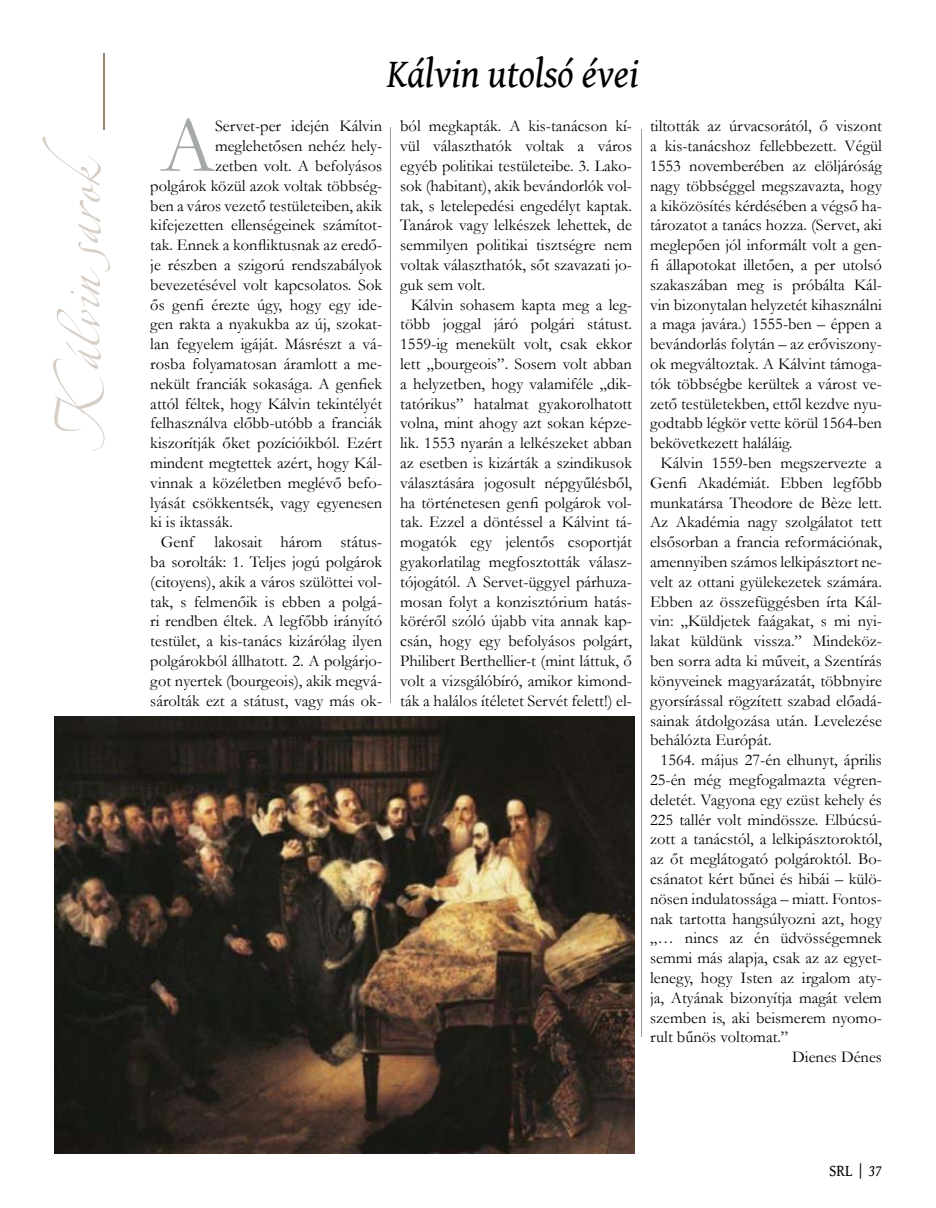
<style>
.page{position:relative;width:936px;height:1208px;background:#fff}
.page>*{position:absolute;margin:0;border:0;box-sizing:border-box;transform-origin:0 0}
.t1{font:81px "Linotype Zapfino Three";color:#d7cfc6}
.t2{font:79.95px "Garamond";color:#a5a9aa}
.t3{font:italic 41.25px "Gentium Book Basic";color:#000;scale:.91 1}
.t4{font:16.5px/19.8px "Garamond";color:#000;text-align:justify}
.t5{font:16.5px "Gentium Book Basic";color:#000;scale:.91 1}
.s1{font-style:italic}
</style>
<div class="page">
<hr style="left:390px;top:127px;width:1px;height:576px;background:#9c9d9f">
<hr style="left:103px;top:54px;width:2px;height:76px;background:#978672">
<img style="left:54px;top:716px;width:581px;height:438px">
<hr style="left:641px;top:129px;width:1px;height:907px;background:#9c9d9f">
<h1 class="t1" style="left:23px;top:446px;width:311px;rotate:-90deg">Kálvin sarok</h1>
<h3 class="t3" style="left:387px;top:43px;width:278px">Kálvin utolsó évei</h3>
<h2 class="t2" style="left:161px;top:92px;width:56px">A</h2>
<p class="t4" style="left:215px;top:116px;width:169px">Servet-per idején Kálvin</p>
<p class="t4" style="left:215px;top:136px;width:169px">meglehetősen nehéz hely-</p>
<p class="t4" style="left:215px;top:155px;width:169px">zetben volt. A befolyásos</p>
<p class="t4" style="left:150px;top:175px;width:233px">polgárok közül azok voltak többség-</p>
<p class="t4" style="left:150px;top:195px;width:233px">ben a város vezető testületeiben, akik</p>
<p class="t4" style="left:150px;top:215px;width:233px">kifejezetten ellenségeinek számítot-</p>
<p class="t4" style="left:150px;top:235px;width:233px">tak. Ennek a konfliktusnak az eredő-</p>
<p class="t4" style="left:150px;top:254px;width:233px">je részben a szigorú rendszabályok</p>
<p class="t4" style="left:150px;top:274px;width:233px">bevezetésével volt kapcsolatos. Sok</p>
<p class="t4" style="left:150px;top:294px;width:233px">ős genfi érezte úgy, hogy egy ide-</p>
<p class="t4" style="left:150px;top:314px;width:233px">gen rakta a nyakukba az új, szokat-</p>
<p class="t4" style="left:150px;top:334px;width:233px">lan fegyelem igáját. Másrészt a vá-</p>
<p class="t4" style="left:150px;top:353px;width:233px">rosba folyamatosan áramlott a me-</p>
<p class="t4" style="left:150px;top:373px;width:233px">nekült franciák sokasága. A genfiek</p>
<p class="t4" style="left:150px;top:393px;width:233px">attól féltek, hogy Kálvin tekintélyét</p>
<p class="t4" style="left:150px;top:413px;width:233px">felhasználva előbb-utóbb a franciák</p>
<p class="t4" style="left:150px;top:433px;width:233px">kiszorítják őket pozícióikból. Ezért</p>
<p class="t4" style="left:150px;top:452px;width:233px">mindent megtettek azért, hogy Kál-</p>
<p class="t4" style="left:150px;top:472px;width:233px">vinnak a közéletben meglévő befo-</p>
<p class="t4" style="left:150px;top:492px;width:233px">lyását csökkentsék, vagy egyenesen</p>
<p class="t4" style="left:150px;top:512px;width:84px">ki is iktassák.</p>
<p class="t4" style="left:161px;top:532px;width:223px">Genf lakosait három státus-</p>
<p class="t4" style="left:150px;top:551px;width:233px">ba sorolták: 1. Teljes jogú polgárok</p>
<p class="t4" style="left:150px;top:571px;width:233px">(citoyens), akik a város szülöttei vol-</p>
<p class="t4" style="left:150px;top:591px;width:233px">tak, s felmenőik is ebben a polgá-</p>
<p class="t4" style="left:150px;top:611px;width:233px">ri rendben éltek. A legfőbb irányító</p>
<p class="t4" style="left:150px;top:631px;width:233px">testület, a kis-tanács kizárólag ilyen</p>
<p class="t4" style="left:150px;top:650px;width:233px">polgárokból állhatott. 2. A polgárjo-</p>
<p class="t4" style="left:150px;top:670px;width:233px">got nyertek (bourgeois), akik megvá-</p>
<p class="t4" style="left:150px;top:690px;width:233px">sárolták ezt a státust, vagy más ok-</p>
<p class="t4" style="left:400px;top:116px;width:233px">ból megkapták. A kis-tanácson kí&shy;vül választhatók voltak a város egyéb politikai testületeibe. 3. Lako&shy;sok (habitant), akik bevándorlók vol&shy;tak, s letelepedési engedélyt kaptak.<br>Tanárok vagy lelkészek lehettek, de semmilyen politikai tisztségre nem voltak választhatók, sőt szavazati jo&shy;guk sem volt.</p>
<p class="t4" style="left:400px;top:294px;width:233px;text-indent:10px">Kálvin sohasem kapta meg a leg&shy;több joggal járó polgári státust.<br>1559-ig menekült volt, csak ekkor lett „bourgeois”. Sosem volt abban a helyzetben, hogy valamiféle „dik&shy;tatórikus” hatalmat gyakorolhatott volna, mint ahogy azt sokan képze&shy;lik. 1553 nyarán a lelkészeket abban az esetben is kizárták a szindikusok választására jogosult népgyűlésből, ha történetesen genfi polgárok vol&shy;tak. Ezzel a döntéssel a Kálvint tá&shy;mogatók egy jelentős csoportját gyakorlatilag megfosztották válasz&shy;tójogától. A Servet-üggyel párhuza&shy;mosan folyt a konzisztórium hatás&shy;köréről szóló újabb vita annak kap&shy;csán, hogy egy befolyásos polgárt, Philibert Berthellier-t (mint láttuk, ő volt a vizsgálóbíró, amikor kimond&shy;ták a halálos ítéletet Servét felett!) el-</p>
<p class="t4" style="left:650px;top:116px;width:233px">tiltották az úrvacsorától, ő viszont a kis-tanácshoz fellebbezett. Végül 1553 novemberében az elöljáróság nagy többséggel megszavazta, hogy a kiközösítés kérdésében a végső ha&shy;tározatot a tanács hozza. (Servet, aki meglepően jól informált volt a gen&shy;fi állapotokat illetően, a per utolsó szakaszában meg is próbálta Kál&shy;vin bizonytalan helyzetét kihasználni a maga javára.) 1555-ben – éppen a bevándorlás folytán – az erőviszony&shy;ok megváltoztak. A Kálvint támoga&shy;tók többségbe kerültek a várost ve&shy;zető testületekben, ettől kezdve nyu&shy;godtabb légkör vette körül 1564-ben bekövetkezett haláláig.</p>
<p class="t4" style="left:650px;top:452px;width:233px;text-indent:10px">Kálvin 1559-ben megszervezte a Genfi Akadémiát. Ebben legfőbb munkatársa Theodore de Bèze lett.<br>Az Akadémia nagy szolgálatot tett elsősorban a francia reformációnak, amennyiben számos lelkipásztort ne&shy;velt az ottani gyülekezetek számára.<br>Ebben az összefüggésben írta Kál&shy;vin: „Küldjetek faágakat, s mi nyi&shy;lakat küldünk vissza.” Mindeköz&shy;ben sorra adta ki műveit, a Szentírás könyveinek magyarázatát, többnyire gyorsírással rögzített szabad előadá&shy;sainak átdolgozása után. Levelezése behálózta Európát.</p>
<p class="t4" style="left:660px;top:749px;width:223px">1564. május 27-én elhunyt, április</p>
<p class="t4" style="left:650px;top:769px;width:233px">25-én még megfogalmazta végren-</p>
<p class="t4" style="left:650px;top:789px;width:233px">deletét. Vagyona egy ezüst kehely és</p>
<p class="t4" style="left:650px;top:809px;width:233px">225 tallér volt mindössze. Elbúcsú-</p>
<p class="t4" style="left:650px;top:829px;width:233px">zott a tanácstól, a lelkipásztoroktól,</p>
<p class="t4" style="left:650px;top:848px;width:233px">az őt meglátogató polgároktól. Bo-</p>
<p class="t4" style="left:650px;top:868px;width:233px">csánatot kért bűnei és hibái – külö-</p>
<p class="t4" style="left:650px;top:888px;width:233px">nösen indulatossága – miatt. Fontos-</p>
<p class="t4" style="left:650px;top:908px;width:233px">nak tartotta hangsúlyozni azt, hogy</p>
<p class="t4" style="left:650px;top:928px;width:233px">„… nincs az én üdvösségemnek</p>
<p class="t4" style="left:650px;top:947px;width:233px">semmi más alapja, csak az az egyet-</p>
<p class="t4" style="left:650px;top:967px;width:233px">lenegy, hogy Isten az irgalom aty-</p>
<p class="t4" style="left:650px;top:987px;width:233px">ja, Atyának bizonyítja magát velem</p>
<p class="t4" style="left:650px;top:1007px;width:233px">szemben is, aki beismerem nyomo-</p>
<p class="t4" style="left:650px;top:1027px;width:139px">rult bűnös voltomat.”</p>
<p class="t4" style="left:792px;top:1046px;width:91px">Dienes Dénes</p>
<p class="t5" style="left:829px;top:1158px;width:59px">SRL <span class="s1">| 37</span></p>
</div>
